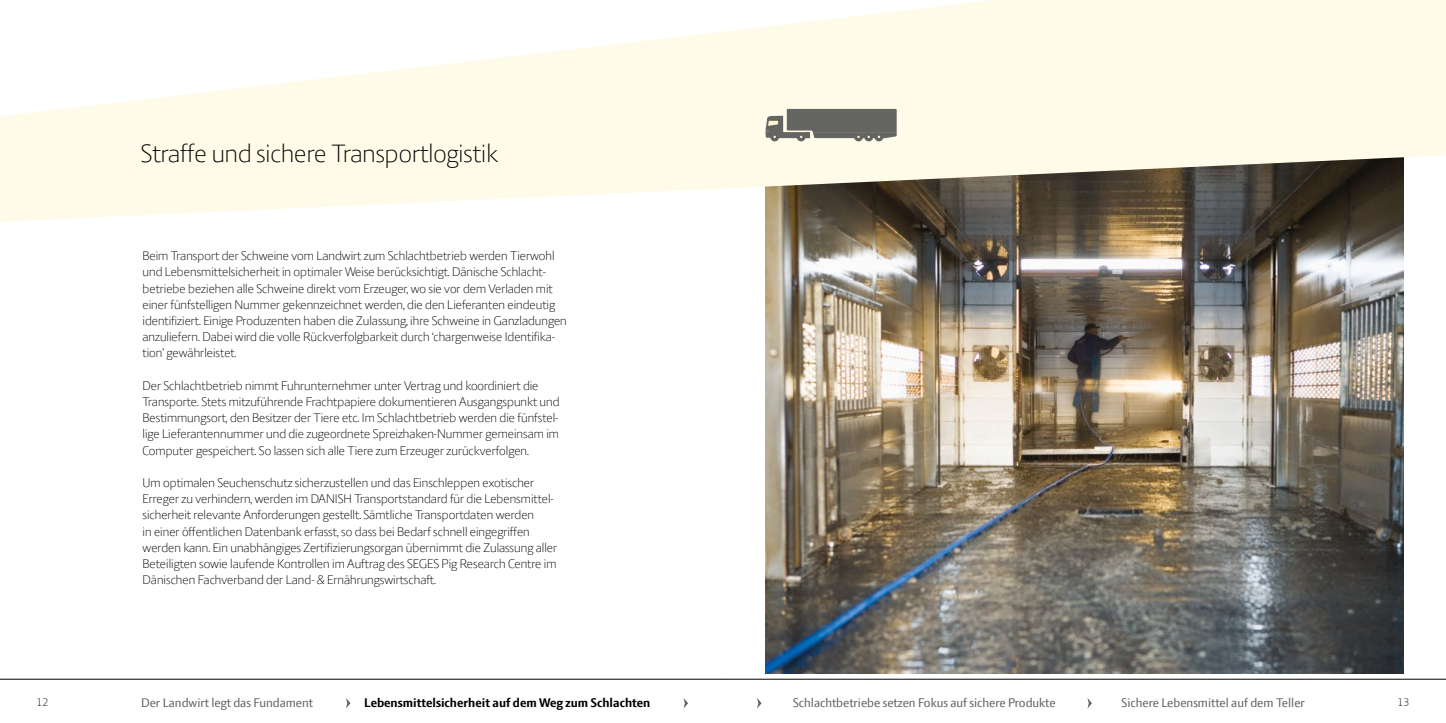
<style>
.page{position:relative;width:1446px;height:723px;background:#fff}
.page>*{position:absolute;margin:0;border:0;box-sizing:border-box;transform-origin:0 0}
.t1{font:300 27px "LF Press Sans";color:#000}
.t2{font:300 13.5px/16.2px "LF Press Sans";color:#000}
.t3{font:13.5px "LF Press Sans";color:#646464}
.t4{font:700 13.5px "LF Press Sans";color:#000}
.t5{font:300 12px "LF Press Sans";color:#000}
</style>
<div class="page">
<hr style="left:0;top:679px;width:723px;height:1px;background:#000">
<hr style="left:723px;top:679px;width:723px;height:1px;background:#000">
<svg style="left:0;top:32px;width:723px;height:190px;fill:#fffbe9"></svg>
<svg style="left:346px;top:698px;width:4px;height:10px"></svg>
<svg style="left:683px;top:698px;width:5px;height:10px"></svg>
<svg style="left:757px;top:698px;width:4px;height:10px"></svg>
<svg style="left:1087px;top:698px;width:5px;height:10px"></svg>
<img style="left:765px;top:188px;width:638px;height:486px">
<svg style="left:723px;top:0;width:723px;height:188px;background:#f0ecdb"></svg>
<svg style="left:765px;top:109px;width:131px;height:32px;background:#7d7c78"></svg>
<h1 class="t1" style="left:141px;top:137px;width:358px">Straffe und sichere Transportlogistik</h1>
<p class="t2" style="left:143px;top:247px;width:426px">Beim Transport der Schweine vom Landwirt zum Schlachtbetrieb werden Tierwohl und Lebensmittelsicherheit in optimaler Weise berücksichtigt. Dänische Schlacht&shy;betriebe beziehen alle Schweine direkt vom Erzeuger, wo sie vor dem Verladen mit einer fünfstelligen Nummer gekennzeichnet werden, die den Lieferanten eindeutig identifiziert. Einige Produzenten haben die Zulassung, ihre Schweine in Ganzladungen anzuliefern. Dabei wird die volle Rückverfolgbarkeit durch ‘chargenweise Identifika&shy;tion’ gewährleistet.</p>
<p class="t2" style="left:143px;top:377px;width:418px">Der Schlachtbetrieb nimmt Fuhrunternehmer unter Vertrag und koordiniert die Transporte. Stets mitzuführende Frachtpapiere dokumentieren Ausgangspunkt und Bestimmungsort, den Besitzer der Tiere etc. Im Schlachtbetrieb werden die fünfstel&shy;lige Lieferantennummer und die zugeordnete Spreizhaken-Nummer gemeinsam im Computer gespeichert. So lassen sich alle Tiere zum Erzeuger zurückverfolgen.</p>
<p class="t2" style="left:143px;top:474px;width:416px">Um optimalen Seuchenschutz sicherzustellen und das Einschleppen exotischer Erreger zu verhindern, werden im DANISH Transportstandard für die Lebensmittel&shy;sicherheit relevante Anforderungen gestellt. Sämtliche Transportdaten werden<br>in einer öffentlichen Datenbank erfasst, so dass bei Bedarf schnell eingegriffen werden kann. Ein unabhängiges Zertifizierungsorgan übernimmt die Zulassung aller Beteiligten sowie laufende Kontrollen im Auftrag des SEGES Pig Research Centre im Dänischen Fachverband der Land- &amp; Ernährungswirtschaft.</p>
<p class="t5" style="left:37px;top:695px;width:13px">12</p>
<p class="t3" style="left:141px;top:694px;width:174px">Der Landwirt legt das Fundament</p>
<p class="t4" style="left:364px;top:695px;width:288px">Lebensmittelsicherheit auf dem Weg zum Schlachten</p>
<p class="t3" style="left:793px;top:694px;width:264px">Schlachtbetriebe setzen Fokus auf sichere Produkte</p>
<p class="t3" style="left:1121px;top:694px;width:185px">Sichere Lebensmittel auf dem Teller</p>
<p class="t5" style="left:1397px;top:695px;width:13px">13</p>
</div>
